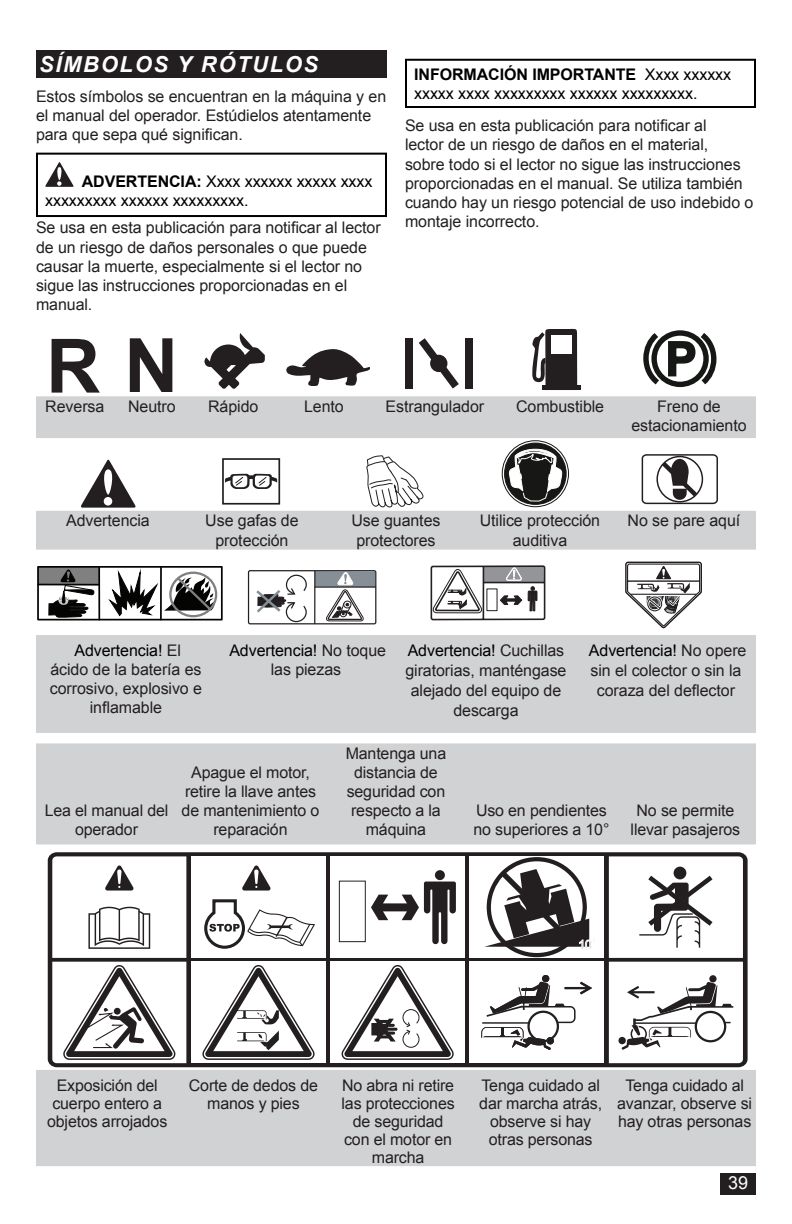
<style>
.page{position:relative;width:792px;height:1224px;background:#fff}
.page>*{position:absolute;margin:0;border:0;box-sizing:border-box;transform-origin:0 0}
.Body_Text{font:700 75px "Arial";color:#231f20}
.t1{font:italic 700 22px "Arial";letter-spacing:.075em;color:#fff}
.t2{font:18px "Arial";color:#fff}
.Body_Text_SP{font:16px/19.2px "Arial";letter-spacing:-.005em;color:#231f20;text-align:center}
.Warning{font:16px/19.2px "Arial";letter-spacing:-.005em;color:#000}
.s1{font-weight:700}
.s2{color:#000}
</style>
<div class="page">
<div style="left:542px;top:385px;width:39px;height:5px;background:#231f20"></div>
<svg style="left:532px;top:329px;width:45px;height:56px"></svg>
<svg style="left:643px;top:330px;width:74px;height:58px"></svg>
<svg style="left:431px;top:566px;width:114px;height:54px"></svg>
<div style="left:315px;top:571px;width:60px;height:16px;background:#878f96"></div>
<div style="left:248px;top:570px;width:128px;height:54px;border:1px solid #231f20;border-radius:2px"></div>
<hr style="left:314px;top:571px;width:1px;height:53px;background:#231f20">
<hr style="left:314px;top:586px;width:62px;height:2px;background:#231f20">
<svg style="left:254px;top:570px;width:52px;height:53px"></svg>
<svg style="left:325px;top:572px;width:39px;height:49px"></svg>
<div style="left:38px;top:567px;width:61px;height:18px;background:#7f807f"></div>
<div style="left:38px;top:566px;width:61px;height:19px;border:1px solid #7f807f"></div>
<div style="left:37px;top:566px;width:186px;height:54px;border:2px solid #040503"></div>
<hr style="left:98px;top:567px;width:2px;height:53px;background:#040503">
<hr style="left:160px;top:567px;width:2px;height:53px;background:#040503">
<hr style="left:38px;top:584px;width:60px;height:2px;background:#040503">
<svg style="left:48px;top:569px;width:47px;height:52px"></svg>
<svg style="left:109px;top:568px;width:106px;height:48px"></svg>
<div style="left:405px;top:338px;width:8px;height:51px;background:#231f20"></div>
<div style="left:465px;top:338px;width:8px;height:51px;background:#231f20"></div>
<svg style="left:419px;top:338px;width:40px;height:51px"></svg>
<div style="left:430px;top:355px;width:17px;height:17px;background:#231f20;border-radius:50%"></div>
<div style="left:505px;top:443px;width:61px;height:61px;background:#171815;border-radius:50%"></div>
<svg style="left:286px;top:349px;width:83px;height:37px"></svg>
<svg style="left:204px;top:333px;width:61px;height:56px"></svg>
<svg style="left:625px;top:562px;width:77px;height:66px"></svg>
<div style="left:48px;top:852px;width:700px;height:215px;background:#231f20;border-radius:9px"></div>
<div style="left:470px;top:856px;width:134px;height:102px;background:#fff"></div>
<div style="left:331px;top:856px;width:134px;height:102px;background:#fff"></div>
<div style="left:191px;top:856px;width:135px;height:102px;background:#fff"></div>
<div style="left:470px;top:962px;width:134px;height:101px;background:#fff"></div>
<div style="left:331px;top:962px;width:134px;height:101px;background:#fff"></div>
<div style="left:191px;top:962px;width:135px;height:101px;background:#fff"></div>
<svg style="left:52px;top:856px;width:134px;height:207px"></svg>
<div style="left:114px;top:1008px;width:7px;height:7px;background:#231f20;border-radius:50%"></div>
<svg style="left:202px;top:965px;width:113px;height:95px"></svg>
<svg style="left:371px;top:882px;width:85px;height:62px"></svg>
<div style="left:435px;top:870px;width:10px;height:10px;background:#231f20;border-radius:50%"></div>
<div style="left:339px;top:881px;width:27px;height:61px;border:1px solid #231f20"></div>
<div style="left:542px;top:975px;width:7px;height:7px;background:#231f20;border-radius:50%"></div>
<svg style="left:481px;top:982px;width:111px;height:68px"></svg>
<svg style="left:342px;top:965px;width:112px;height:95px"></svg>
<svg style="left:609px;top:856px;width:134px;height:207px"></svg>
<svg style="left:484px;top:857px;width:111px;height:100px"></svg>
<svg style="left:242px;top:865px;width:29px;height:26px"></svg>
<svg style="left:204px;top:899px;width:111px;height:50px"></svg>
<svg style="left:45px;top:162px;width:29px;height:25px"></svg>
<div style="left:36px;top:153px;width:351px;height:64px;border:2px solid #000"></div>
<div style="left:36px;top:743px;width:720px;height:101px;background:#d1d2d4"></div>
<div style="left:36px;top:1070px;width:720px;height:96px;background:#d1d2d4"></div>
<div style="left:36px;top:396px;width:720px;height:42px;background:#d1d2d4"></div>
<svg style="left:36px;top:449px;width:720px;height:101px"></svg>
<div style="left:36px;top:635px;width:720px;height:98px;background:#d1d2d4"></div>
<div style="left:405px;top:59px;width:351px;height:49px;border:2px solid #000"></div>
<div style="left:721px;top:1174px;width:35px;height:21px;background:#231f20"></div>
<div style="left:36px;top:50px;width:351px;height:28px;background:#231f20"></div>
<h2 class="t1" style="left:39px;top:50px;width:281px">SÍMBOLOS Y RÓTULOS</h2>
<p class="Body_Text_SP" style="left:36px;top:87px;width:352px;text-align:left">Estos símbolos se encuentran en la máquina y en el manual del operador. Estúdielos atentamente para que sepa qué significan.</p>
<p class="Warning" style="left:45px;top:172px;width:329px;text-indent:37px"><span class="s1">ADVERTENCIA:</span> Xxxx xxxxxx xxxxx xxxx xxxxxxxxx xxxxxx xxxxxxxxx.</p>
<p class="Body_Text_SP" style="left:36px;top:218px;width:346px;text-align:left">Se usa en esta publicación para notificar al lector de un riesgo de daños personales o que puede causar la muerte, especialmente si el lector no sigue las instrucciones proporcionadas en el manual.</p>
<p class="Body_Text" style="left:46px;top:316px;width:134px">R N</p>
<p class="Warning" style="left:414px;top:65px;width:318px"><span class="s1">INFORMACIÓN IMPORTANTE</span> Xxxx xxxxxx xxxxx xxxx xxxxxxxxx xxxxxx xxxxxxxxx.</p>
<p class="Body_Text_SP" style="left:405px;top:116px;width:350px;text-align:left">Se usa en esta publicación para notificar al<br>lector de un riesgo de daños en el material,<br>sobre todo si el lector no sigue las instrucciones proporcionadas en el manual. Se utiliza también cuando hay un riesgo potencial de uso indebido o montaje incorrecto.</p>
<p class="Body_Text_SP" style="left:45px;top:397px;width:61px">Reversa</p>
<p class="Body_Text_SP" style="left:128px;top:397px;width:49px">Neutro</p>
<p class="Body_Text_SP" style="left:208px;top:397px;width:52px">Rápido</p>
<p class="Body_Text_SP" style="left:304px;top:397px;width:41px">Lento</p>
<p class="Body_Text_SP" style="left:386px;top:397px;width:100px">Estrangulador</p>
<p class="Body_Text_SP" style="left:516px;top:397px;width:90px">Combustible</p>
<p class="Body_Text_SP" style="left:631px;top:397px;width:117px">Freno de estacionamiento</p>
<p class="Body_Text_SP" style="left:66px;top:511px;width:85px">Advertencia</p>
<p class="Body_Text_SP" style="left:205px;top:511px;width:95px;line-height:20px">Use gafas de protección</p>
<p class="Body_Text_SP" style="left:351px;top:511px;width:91px;line-height:20px">Use guantes protectores</p>
<p class="Body_Text_SP" style="left:480px;top:511px;width:122px;line-height:20px">Utilice protección auditiva</p>
<p class="Body_Text_SP" style="left:628px;top:511px;width:114px">No se pare aquí</p>
<p class="Body_Text_SP" style="left:50px;top:641px;width:154px"><span class="s2">Advertencia!</span> El<br>ácido de la batería es corrosivo, explosivo e inflamable</p>
<p class="Body_Text_SP" style="left:229px;top:641px;width:158px"><span class="s2">Advertencia!</span> No toque las piezas</p>
<p class="Body_Text_SP" style="left:405px;top:640px;width:163px;line-height:20px"><span class="s2">Advertencia!</span> Cuchillas giratorias, manténgase alejado del equipo de descarga</p>
<p class="Body_Text_SP" style="left:589px;top:640px;width:159px;line-height:20px"><span class="s2">Advertencia!</span> No opere sin el colector o sin la coraza del deflector</p>
<p class="Body_Text_SP" style="left:45px;top:801px;width:125px">Lea el manual del operador</p>
<p class="Body_Text_SP" style="left:182px;top:763px;width:139px">Apague el motor, retire la llave antes de mantenimiento o reparación</p>
<p class="Body_Text_SP" style="left:346px;top:744px;width:102px">Mantenga una distancia de seguridad con respecto a la máquina</p>
<p class="Body_Text_SP" style="left:473px;top:801px;width:138px;text-align:left">Uso en pendientes no superiores a 10°</p>
<p class="Body_Text_SP" style="left:631px;top:801px;width:111px">No se permite llevar pasajeros</p>
<p class="Body_Text_SP" style="left:47px;top:1076px;width:122px;line-height:18px">Exposición del cuerpo entero a objetos arrojados</p>
<p class="Body_Text_SP" style="left:189px;top:1076px;width:131px;line-height:18px">Corte de dedos de manos y pies</p>
<p class="Body_Text_SP" style="left:342px;top:1076px;width:115px;line-height:18px">No abra ni retire las protecciones de seguridad con el motor en marcha</p>
<p class="Body_Text_SP" style="left:479px;top:1076px;width:124px;line-height:18px">Tenga cuidado al dar marcha atrás, observe si hay otras personas</p>
<p class="Body_Text_SP" style="left:617px;top:1076px;width:136px;line-height:18px">Tenga cuidado al avanzar, observe si hay otras personas</p>
<p class="t2" style="left:728px;top:1171px;width:22px">39</p>
</div>
